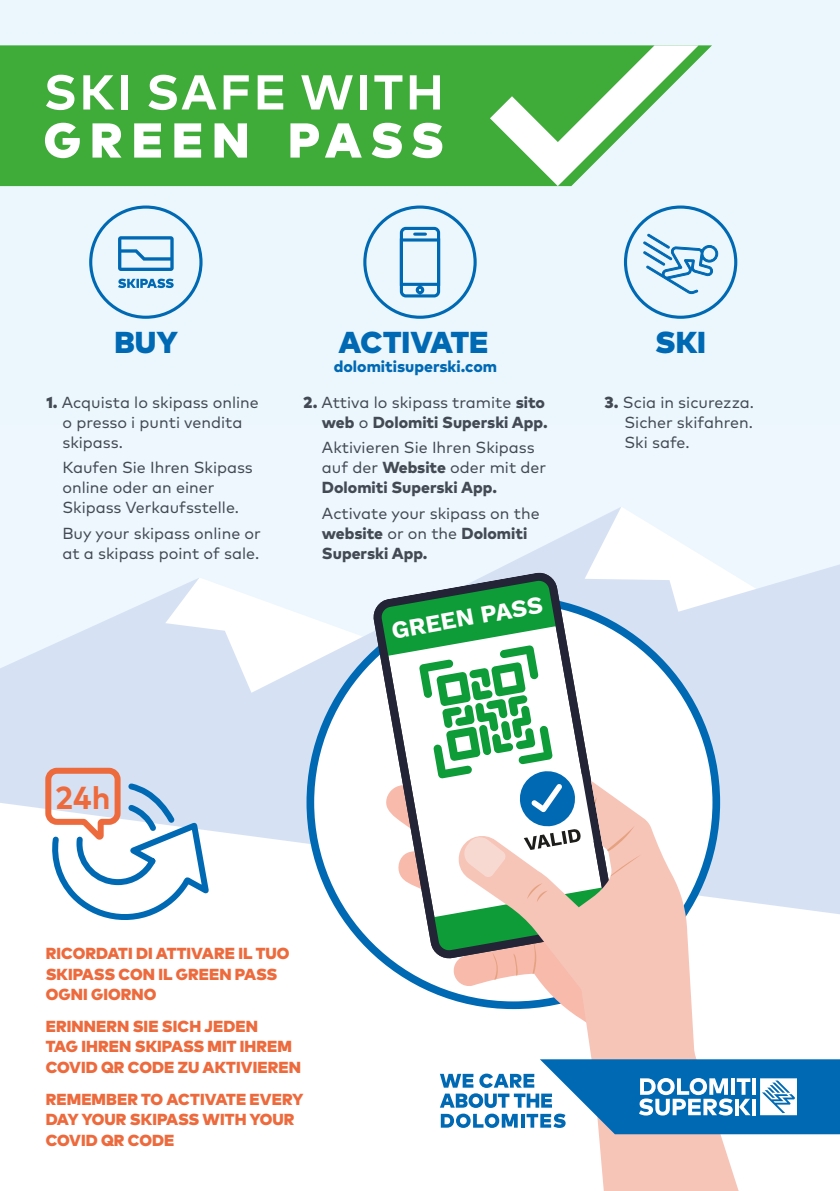
<style>
.page{position:relative;width:840px;height:1191px;background:#fff}
.page>*{position:absolute;margin:0;border:0;box-sizing:border-box;transform-origin:0 0}
.t1{font:700 31.8px "Mark W1 G";color:#ed6a3d}
.t2{font:900 30.2px "Mark W1 G";color:#0069b4}
.t3{font:700 24.4px "Work Sans";color:#fff}
.t4{font:16px/20px "Mark W1 G";color:#444a54}
.t5{font:900 16px/20.2px "Mark W1 G";letter-spacing:.005em;color:#ed6a3d}
.t6{font:800 16px/20px "Mark W1 G";color:#444a54;text-align:right}
.t7{font:800 16px "Mark W1 G";color:#0069b4}
.s1{font-weight:900}
.s2{font-weight:400}
.s3{font-weight:800}
</style>
<div class="page">
<div style="left:0;top:0;width:839px;height:741px;background:#ecf7fd"></div>
<svg style="left:0;top:507px;width:839px;height:411px;fill:#d6e2f4"></svg>
<div style="left:310px;top:599px;width:406px;height:406px;background:#fff;border-radius:50%"></div>
<svg style="left:372px;top:571px;width:243px;height:388px;fill:#fff"></svg>
<svg style="left:586px;top:780px;width:175px;height:411px"></svg>
<svg style="left:378px;top:577px;width:263px;height:449px"></svg>
<svg style="left:440px;top:1059px;width:399px;height:75px"></svg>
<svg style="left:42px;top:764px;width:172px;height:156px"></svg>
<div style="left:0;top:45px;width:711px;height:141px;background:#3fab39"></div>
<svg style="left:46px;top:75px;width:28px;height:35px"></svg>
<svg style="left:83px;top:75px;width:31px;height:34px"></svg>
<div style="left:121px;top:75px;width:7px;height:34px;background:#fff"></div>
<svg style="left:148px;top:75px;width:68px;height:35px;background:#96d192"></svg>
<svg style="left:223px;top:75px;width:25px;height:34px"></svg>
<svg style="left:257px;top:75px;width:26px;height:34px"></svg>
<svg style="left:301px;top:75px;width:51px;height:34px;background:#9bd398"></svg>
<div style="left:360px;top:75px;width:7px;height:34px;background:#fff"></div>
<svg style="left:374px;top:75px;width:28px;height:34px"></svg>
<svg style="left:409px;top:75px;width:30px;height:34px"></svg>
<svg style="left:45px;top:123px;width:35px;height:35px"></svg>
<svg style="left:92px;top:123px;width:29px;height:35px"></svg>
<svg style="left:134px;top:123px;width:27px;height:35px"></svg>
<svg style="left:174px;top:123px;width:27px;height:35px"></svg>
<svg style="left:214px;top:123px;width:33px;height:35px"></svg>
<svg style="left:290px;top:123px;width:29px;height:35px"></svg>
<svg style="left:325px;top:123px;width:36px;height:35px"></svg>
<svg style="left:371px;top:123px;width:30px;height:35px"></svg>
<svg style="left:412px;top:123px;width:30px;height:35px"></svg>
<svg style="left:489px;top:45px;width:209px;height:141px"></svg>
<div style="left:363px;top:205px;width:113px;height:114px;border:3px solid #0069b4;border-radius:50%"></div>
<svg style="left:399px;top:226px;width:42px;height:72px"></svg>
<svg style="left:414px;top:232px;width:11px;height:4px"></svg>
<svg style="left:118px;top:236px;width:55px;height:35px"></svg>
<svg style="left:118px;top:279px;width:55px;height:9px"></svg>
<div style="left:89px;top:205px;width:113px;height:114px;border:3px solid #0069b4;border-radius:50%"></div>
<div style="left:623px;top:205px;width:114px;height:114px;border:3px solid #0069b4;border-radius:50%"></div>
<svg style="left:643px;top:233px;width:75px;height:61px"></svg>
<h2 class="t2" style="left:114px;top:318px;width:65px">BUY</h2>
<h2 class="t2" style="left:338px;top:318px;width:151px">ACTIVATE</h2>
<p class="t7" style="left:333px;top:354px;width:165px">dolomitisuperski.com</p>
<p class="t4" style="left:62px;top:391px;width:198px;text-indent:-16px"><span class="s1">1.</span> Acquista lo skipass online o presso i punti vendita skipass.</p>
<p class="t4" style="left:62px;top:457px;width:192px">Kaufen Sie Ihren Skipass online oder an einer<br>Skipass Verkaufsstelle.</p>
<p class="t4" style="left:62px;top:522px;width:200px">Buy your skipass online or at a skipass point of sale.</p>
<p class="t6" style="left:303px;top:391px;width:246px"><span class="s1">2.</span> <span class="s2">Attiva lo skipass tramite</span> sito web <span class="s2">o</span> Dolomiti Superski App.</p>
<p class="t4" style="left:322px;top:437px;width:226px">Aktivieren Sie Ihren Skipass auf der <span class="s3">Website</span> oder mit der<br><span class="s3">Dolomiti Superski App.</span></p>
<p class="t4" style="left:322px;top:502px;width:219px">Activate your skipass on the <span class="s3">website</span> or on the <span class="s3">Dolomiti<br>Superski App.</span></p>
<h3 class="t3" style="left:389px;top:616px;width:154px;rotate:-10deg">GREEN PASS</h3>
<h2 class="t2" style="left:654px;top:318px;width:52px">SKI</h2>
<p class="t4" style="left:624px;top:391px;width:131px;text-align:justify;text-indent:-20px"><span class="s1">3.</span> Scia in sicurezza.<br>Sicher skifahren.<br>Ski safe.</p>
<h1 class="t1" style="left:55px;top:773px;width:57px">24h</h1>
<p class="t5" style="left:46px;top:943px;width:245px">RICORDATI DI ATTIVARE IL TUO<br>SKIPASS CON IL GREEN PASS<br>OGNI GIORNO</p>
<p class="t5" style="left:46px;top:1015px;width:257px">ERINNERN SIE SICH JEDEN<br>TAG IHREN SKIPASS MIT IHREM<br>COVID QR CODE ZU AKTIVIEREN</p>
<p class="t5" style="left:46px;top:1088px;width:259px">REMEMBER TO ACTIVATE EVERY<br>DAY YOUR SKIPASS WITH YOUR<br>COVID QR CODE</p>
</div>
